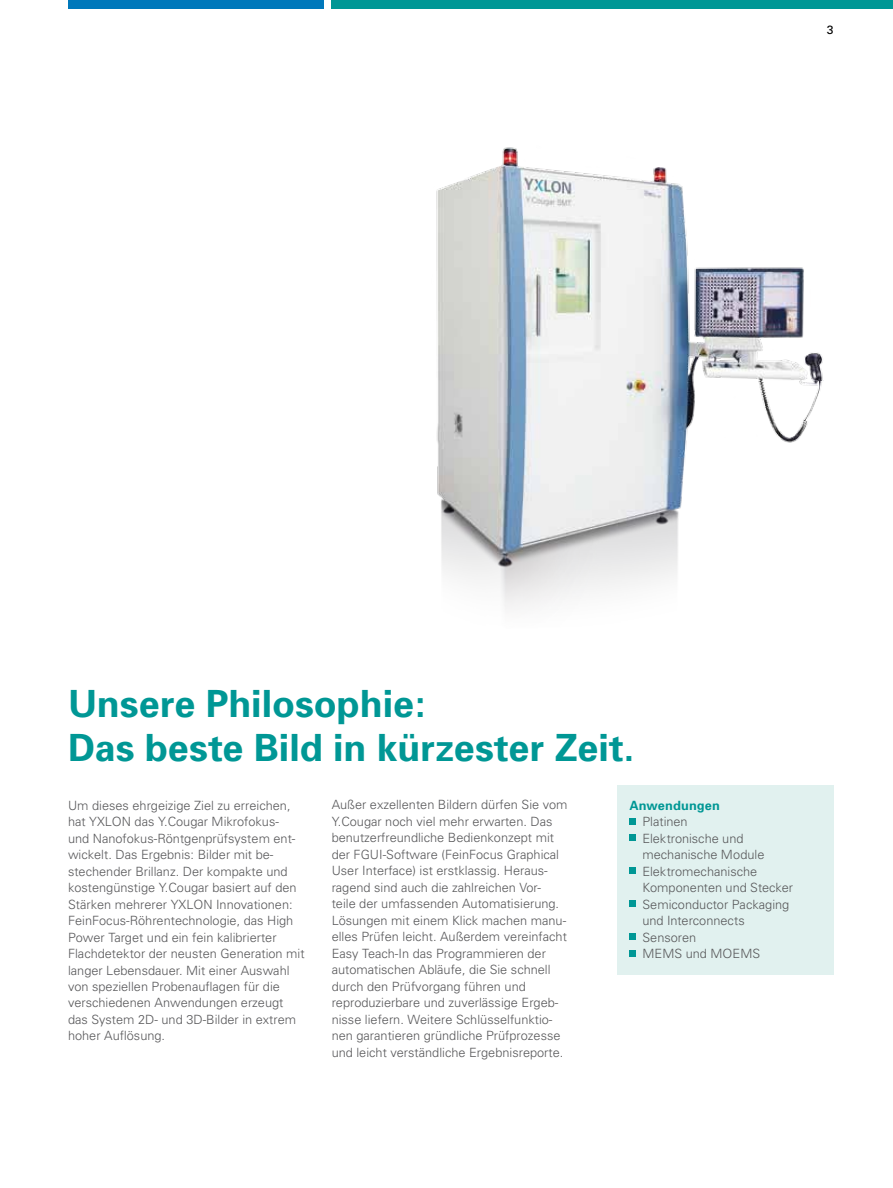
<style>
.page{position:relative;width:893px;height:1188px;background:#fff}
.page>*{position:absolute;margin:0;border:0;box-sizing:border-box;transform-origin:0 0}
.t1{font:700 37.5px/43.5px "Univers";color:#009795}
.t2{font:300 12.75px/16.5px "Univers";color:#58585a}
.t3{font:700 12.75px "Univers";letter-spacing:.01em;color:#009795}
.t4{font:12px "Univers";color:#000}
</style>
<div class="page">
<div style="left:332px;top:0;width:561px;height:9px;background:#009795"></div>
<div style="left:68px;top:0;width:255px;height:9px;background:#0078bb"></div>
<div style="left:617px;top:785px;width:216px;height:190px;background:#e1f1ef"></div>
<div style="left:629px;top:818px;width:6px;height:7px;background:#009795"></div>
<svg style="left:629px;top:835px;width:6px;height:6px"></svg>
<svg style="left:629px;top:868px;width:6px;height:6px"></svg>
<svg style="left:629px;top:901px;width:6px;height:6px"></svg>
<svg style="left:629px;top:934px;width:6px;height:6px"></svg>
<div style="left:629px;top:950px;width:6px;height:7px;background:#009795"></div>
<img style="left:436px;top:147px;width:388px;height:462px">
<p class="t4" style="left:827px;top:23px;width:8px">3</p>
<h1 class="t1" style="left:68px;top:682px;width:568px">Unsere Philosophie:<br>Das beste Bild in kürzester Zeit.</h1>
<p class="t2" style="left:68px;top:797px;width:238px">Um dieses ehrgeizige Ziel zu erreichen, hat YXLON das Y.Cougar Mikrofokus-<br>und Nanofokus-Röntgenprüfsystem ent&shy;wickelt. Das Ergebnis: Bilder mit be&shy;stechender Brillanz. Der kompakte und kostengünstige Y.Cougar basiert auf den Stärken mehrerer YXLON Innovationen:<br>FeinFocus-Röhrentechnologie, das High Power Target und ein fein kalibrierter Flachdetektor der neusten Generation mit langer Lebensdauer. Mit einer Auswahl von speziellen Probenauflagen für die verschiedenen Anwendungen erzeugt das System 2D- und 3D-Bilder in extrem hoher Auflösung.</p>
<p class="t2" style="left:332px;top:797px;width:237px">Außer exzellenten Bildern dürfen Sie vom Y.Cougar noch viel mehr erwarten. Das benutzerfreundliche Bedienkonzept mit der FGUI-Software (FeinFocus Graphical User Interface) ist erstklassig. Heraus&shy;ragend sind auch die zahlreichen Vor&shy;teile der umfassenden Automatisierung.<br>Lösungen mit einem Klick machen manu&shy;elles Prüfen leicht. Außerdem vereinfacht Easy Teach-In das Programmieren der automatischen Abläufe, die Sie schnell durch den Prüfvorgang führen und reproduzierbare und zuverlässige Ergeb&shy;nisse liefern. Weitere Schlüsselfunktio&shy;nen garantieren gründliche Prüfprozesse und leicht verständliche Ergebnisreporte.</p>
<p class="t3" style="left:629px;top:797px;width:92px">Anwendungen</p>
<p class="t2" style="left:642px;top:813px;width:152px">Platinen<br>Elektronische und mechanische Module<br>Elektromechanische<br>Komponenten und Stecker<br>Semiconductor Packaging und Interconnects<br>Sensoren<br>MEMS und MOEMS</p>
</div>
